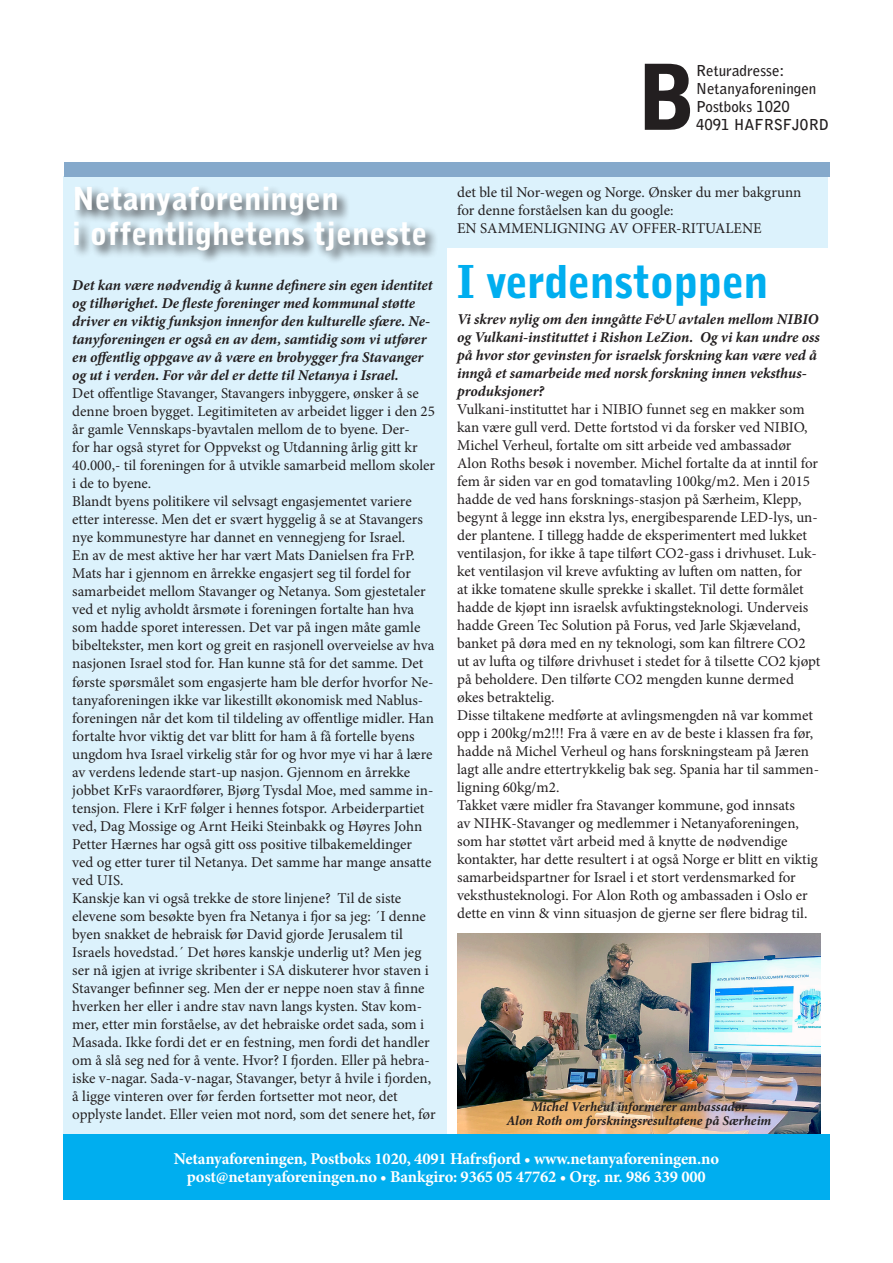
<style>
.page{position:relative;width:893px;height:1263px;background:#fff}
.page>*{position:absolute;margin:0;border:0;box-sizing:border-box;transform-origin:0 0}
.t1{font:900 90px "Bell Gothic Std";color:#231f20}
.t2{font:900 45px "Bell Gothic Std";letter-spacing:-.02em;color:#00aeef}
.t3{font:900 31.5px/34.5px "Bell Gothic Std";color:#fff}
.t4{font:700 16.5px/18px "Minion Pro";letter-spacing:-.01em;color:#fff;text-align:center}
.t5{font:15px/18px "Minion Pro";color:#231f20}
.t6{font:italic 700 15px/18px "Minion Pro";letter-spacing:-.005em;color:#231f20}
.t7{font:700 15px/18px "Bell Gothic Std";color:#231f20}
.t8{font:italic 700 13.5px/13.5px "Minion Pro";letter-spacing:-.005em;color:#231f20;text-align:center}
</style>
<div class="page">
<div style="left:444px;top:173px;width:384px;height:75px;background:#dcf2fc"></div>
<div style="left:63px;top:176px;width:384px;height:1023px;background:#dcf2fc"></div>
<div style="left:65px;top:162px;width:765px;height:14px;background:#85a9cb"></div>
<div style="left:72px;top:185px;width:367px;height:79px;background:#231f20;opacity:.75"></div>
<div style="left:63px;top:1134px;width:767px;height:65px;background:#00aeef"></div>
<img style="left:457px;top:933px;width:364px;height:201px">
<h1 class="t1" style="left:636px;top:45px;width:62px">B</h1>
<p class="t7" style="left:696px;top:61px;width:134px">Returadresse:<br>Netanyaforeningen<br>Postboks 1020<br>4091 HAFRSFJORD</p>
<h3 class="t3" style="left:72px;top:182px;width:357px">Netanyaforeningen<br>i offentlighetens tjeneste</h3>
<p class="t6" style="left:72px;top:276px;width:362px">Det kan være nødvendig å kunne definere sin egen identitet og tilhørighet. De fleste foreninger med kommunal støtte driver en viktig funksjon innenfor den kulturelle sfære. Ne&shy;tanyforeningen er også en av dem, samtidig som vi utfører en offentlig oppgave av å være en brobygger fra Stavanger og ut i verden. For vår del er dette til Netanya i Israel.</p>
<p class="t5" style="left:72px;top:385px;width:365px">Det offentlige Stavanger, Stavangers inbyggere, ønsker å se denne broen bygget. Legitimiteten av arbeidet ligger i den 25 år gamle Vennskaps-byavtalen mellom de to byene. Der-<br>for har også styret for Oppvekst og Utdanning årlig gitt kr 40.000,- til foreningen for å utvikle samarbeid mellom skoler i de to byene.<br>Blandt byens politikere vil selvsagt engasjementet variere etter interesse. Men det er svært hyggelig å se at Stavangers nye kommunestyre har dannet en vennegjeng for Israel.<br>En av de mest aktive her har vært Mats Danielsen fra FrP.<br>Mats har i gjennom en årrekke engasjert seg til fordel for samarbeidet mellom Stavanger og Netanya. Som gjestetaler ved et nylig avholdt årsmøte i foreningen fortalte han hva som hadde sporet interessen. Det var på ingen måte gamle bibeltekster, men kort og greit en rasjonell overveielse av hva nasjonen Israel stod for. Han kunne stå for det samme. Det første spørsmålet som engasjerte ham ble derfor hvorfor Ne&shy;tanyaforeningen ikke var likestillt økonomisk med Nablus&shy;foreningen når det kom til tildeling av offentlige midler. Han fortalte hvor viktig det var blitt for ham å få fortelle byens ungdom hva Israel virkelig står for og hvor mye vi har å lære av verdens ledende start-up nasjon. Gjennom en årrekke jobbet KrFs varaordfører, Bjørg Tysdal Moe, med samme in&shy;tensjon. Flere i KrF følger i hennes fotspor. Arbeiderpartiet ved, Dag Mossige og Arnt Heiki Steinbakk og Høyres John Petter Hærnes har også gitt oss positive tilbakemeldinger ved og etter turer til Netanya. Det samme har mange ansatte ved UIS.<br>Kanskje kan vi også trekke de store linjene? Til de siste elevene som besøkte byen fra Netanya i fjor sa jeg: ´I denne byen snakket de hebraisk før David gjorde Jerusalem til Israels hovedstad.´ Det høres kanskje underlig ut? Men jeg ser nå igjen at ivrige skribenter i SA diskuterer hvor staven i Stavanger befinner seg. Men der er neppe noen stav å finne hverken her eller i andre stav navn langs kysten. Stav kom&shy;mer, etter min forståelse, av det hebraiske ordet sada, som i Masada. Ikke fordi det er en festning, men fordi det handler om å slå seg ned for å vente. Hvor? I fjorden. Eller på hebra&shy;iske v-nagar. Sada-v-nagar, Stavanger, betyr å hvile i fjorden, å ligge vinteren over før ferden fortsetter mot neor, det opplyste landet. Eller veien mot nord, som det senere het, før</p>
<p class="t5" style="left:457px;top:184px;width:346px">det ble til Nor-wegen og Norge. Ønsker du mer bakgrunn for denne forståelsen kan du google:<br>EN SAMMENLIGNING AV OFFER-RITUALENE</p>
<h2 class="t2" style="left:457px;top:256px;width:313px">I verdenstoppen</h2>
<p class="t6" style="left:457px;top:310px;width:364px">Vi skrev nylig om den inngåtte F&amp;U avtalen mellom NIBIO og Vulkani-instituttet i Rishon LeZion. Og vi kan undre oss på hvor stor gevinsten for israelsk forskning kan være ved å inngå et samarbeide med norsk forskning innen veksthus&shy;produksjoner?</p>
<p class="t5" style="left:457px;top:400px;width:365px">Vulkani-instituttet har i NIBIO funnet seg en makker som kan være gull verd. Dette fortstod vi da forsker ved NIBIO, Michel Verheul, fortalte om sitt arbeide ved ambassadør Alon Roths besøk i november. Michel fortalte da at inntil for fem år siden var en god tomatavling 100kg/m2. Men i 2015 hadde de ved hans forsknings-stasjon på Særheim, Klepp, begynt å legge inn ekstra lys, energibesparende LED-lys, un&shy;der plantene. I tillegg hadde de eksperimentert med lukket ventilasjon, for ikke å tape tilført CO2-gass i drivhuset. Luk&shy;ket ventilasjon vil kreve avfukting av luften om natten, for<br>at ikke tomatene skulle sprekke i skallet. Til dette formålet hadde de kjøpt inn israelsk avfuktingsteknologi. Underveis hadde Green Tec Solution på Forus, ved Jarle Skjæveland, banket på døra med en ny teknologi, som kan filtrere CO2 ut av lufta og tilføre drivhuset i stedet for å tilsette CO2 kjøpt på beholdere. Den tilførte CO2 mengden kunne dermed økes betraktelig.<br>Disse tiltakene medførte at avlingsmengden nå var kommet opp i 200kg/m2!!! Fra å være en av de beste i klassen fra før, hadde nå Michel Verheul og hans forskningsteam på Jæren lagt alle andre ettertrykkelig bak seg. Spania har til sammen&shy;ligning 60kg/m2.<br>Takket være midler fra Stavanger kommune, god innsats<br>av NIHK-Stavanger og medlemmer i Netanyaforeningen, som har støttet vårt arbeid med å knytte de nødvendige kontakter, har dette resultert i at også Norge er blitt en viktig samarbeidspartner for Israel i et stort verdensmarked for veksthusteknologi. For Alon Roth og ambassaden i Oslo er dette en vinn &amp; vinn situasjon de gjerne ser flere bidrag til.</p>
<p class="t8" style="left:506px;top:1100px;width:266px">Michel Verheul informerer ambassadør<br>Alon Roth om forskningsresultatene på Særheim</p>
<p class="t4" style="left:174px;top:1150px;width:547px">Netanyaforeningen, Postboks 1020, 4091 Hafrsfjord • www.netanyaforeningen.no post@netanyaforeningen.no • Bankgiro: 9365 05 47762 • Org. nr. 986 339 000</p>
</div>
